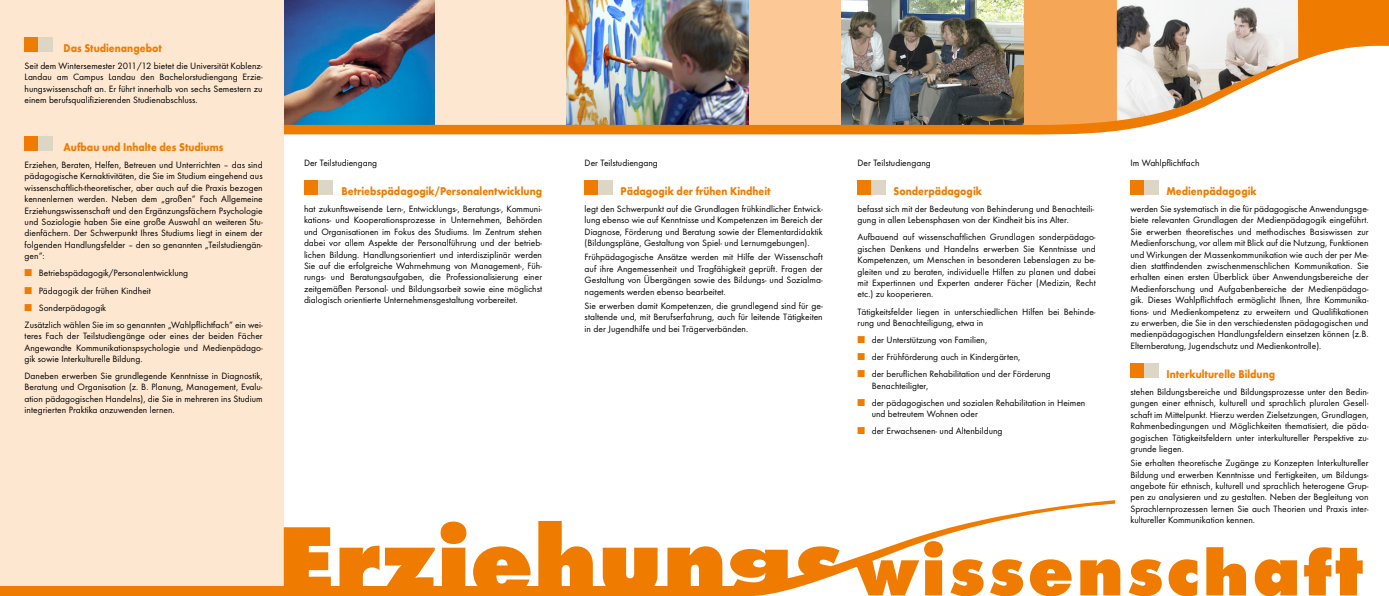
<style>
.page{position:relative;width:1389px;height:596px;background:#fff}
.page>*{position:absolute;margin:0;border:0;box-sizing:border-box;transform-origin:0 0}
.t1{font:800 75px "Futura T";letter-spacing:.04em;color:#ef7c00}
.t2{font:700 11.7px "Futura T";color:#ef7c00;scale:.88 1}
.t3{font:9.5px/11.4px "Futura T";color:#000;text-align:justify}
.s1{color:#ef7c00}
.s2{font-size:102px}
.s3{font-size:66px}
.s4{font-size:65.2px}
</style>
<div class="page">
<div style="left:984px;top:0;width:133px;height:130px;background:#f6a657"></div>
<div style="left:709px;top:0;width:133px;height:130px;background:#fbc896"></div>
<div style="left:434px;top:0;width:133px;height:130px;background:#fde7d1"></div>
<div style="left:1116px;top:0;width:273px;height:40px;background:#ef7c00"></div>
<img style="left:842px;top:0;width:181px;height:40px">
<img style="left:567px;top:0;width:181px;height:40px">
<img style="left:283px;top:0;width:151px;height:40px">
<img style="left:1117px;top:0;width:181px;height:40px">
<img style="left:283px;top:40px;width:1106px;height:96px">
<div style="left:304px;top:180px;width:14px;height:15px;background:#ef7c00"></div>
<div style="left:318px;top:180px;width:14px;height:15px;background:#ded6c5"></div>
<div style="left:585px;top:180px;width:14px;height:15px;background:#ef7c00"></div>
<div style="left:599px;top:180px;width:14px;height:15px;background:#ded6c5"></div>
<div style="left:858px;top:180px;width:14px;height:15px;background:#ef7c00"></div>
<div style="left:872px;top:180px;width:14px;height:15px;background:#ded6c5"></div>
<div style="left:0;top:0;width:283px;height:595px;background:#fde7d1"></div>
<div style="left:0;top:586px;width:763px;height:9px;background:#ef7c00"></div>
<div style="left:25px;top:38px;width:14px;height:14px;background:#ef7c00"></div>
<div style="left:39px;top:38px;width:14px;height:14px;background:#ded6c5"></div>
<div style="left:25px;top:137px;width:14px;height:14px;background:#ef7c00"></div>
<div style="left:39px;top:137px;width:14px;height:14px;background:#ded6c5"></div>
<div style="left:1131px;top:180px;width:14px;height:15px;background:#ef7c00"></div>
<div style="left:1145px;top:180px;width:14px;height:15px;background:#ded6c5"></div>
<div style="left:1131px;top:363px;width:14px;height:14px;background:#ef7c00"></div>
<div style="left:1145px;top:363px;width:14px;height:14px;background:#ded6c5"></div>
<svg style="left:283px;top:500px;width:832px;height:95px"></svg>
<p class="t2" style="left:64px;top:41px;width:113px">Das Studienangebot</p>
<p class="t3" style="left:25px;top:60px;width:240px">Seit dem Wintersemester 2011/12 bietet die Universität Koblenz-Landau am Campus Landau den Bachelorstudiengang Erzie&shy;hungswissenschaft an. Er führt innerhalb von sechs Semestern zu einem berufsqualifizierenden Studienabschluss.</p>
<p class="t2" style="left:64px;top:140px;width:183px">Aufbau und Inhalte des Studiums</p>
<p class="t3" style="left:25px;top:159px;width:240px">Erziehen, Beraten, Helfen, Betreuen und Unterrichten – das sind pädagogische Kernaktivitäten, die Sie im Studium eingehend aus wissenschaftlich-theoretischer, aber auch auf die Praxis bezogen kennenlernen werden. Neben dem „großen“ Fach Allgemeine Erziehungswissenschaft und den Ergänzungsfächern Psychologie und Soziologie haben Sie eine große Auswahl an weiteren Stu&shy;dienfächern. Der Schwerpunkt Ihres Studiums liegt in einem der folgenden Handlungsfelder – den so genannten „Teilstudiengän&shy;gen“:</p>
<p class="t3" style="left:25px;top:267px;width:165px"><span class="s1">■</span> Betriebspädagogik/Personalentwicklung</p>
<p class="t3" style="left:25px;top:284px;width:128px"><span class="s1">■</span> Pädagogik der frühen Kindheit</p>
<p class="t3" style="left:25px;top:298px;width:240px;line-height:17.1px"><span class="s1">■</span> Sonderpädagogik<br>Zusätzlich wählen Sie im so genannten „Wahlpflichtfach“ ein wei-</p>
<p class="t3" style="left:25px;top:330px;width:240px">teres Fach der Teilstudiengänge oder eines der beiden Fächer Angewandte Kommunikationspsychologie und Medienpädago&shy;gik sowie Interkulturelle Bildung.</p>
<p class="t3" style="left:25px;top:370px;width:240px">Daneben erwerben Sie grundlegende Kenntnisse in Diagnostik, Beratung und Organisation (z. B. Planung, Management, Evalu&shy;ation pädagogischen Handelns), die Sie in mehreren ins Studium integrierten Praktika anzuwenden lernen.</p>
<p class="t3" style="left:1131px;top:157px;width:71px">Im Wahlpflichtfach</p>
<p class="t2" style="left:1167px;top:184px;width:104px">Medienpädagogik</p>
<p class="t3" style="left:1131px;top:203px;width:240px">werden Sie systematisch in die für pädagogische Anwendungsge&shy;biete relevanten Grundlagen der Medienpädagogik eingeführt.<br>Sie erwerben theoretisches und methodisches Basiswissen zur Medienforschung, vor allem mit Blick auf die Nutzung, Funktionen und Wirkungen der Massenkommunikation wie auch der per Me&shy;dien stattfindenden zwischenmenschlichen Kommunikation. Sie erhalten einen ersten Überblick über Anwendungsbereiche der Medienforschung und Aufgabenbereiche der Medienpädago&shy;gik. Dieses Wahlpflichtfach ermöglicht Ihnen, Ihre Kommunika&shy;tions- und Medienkompetenz zu erweitern und Qualifikationen zu erwerben, die Sie in den verschiedensten pädagogischen und medienpädagogischen Handlungsfeldern einsetzen können (z.B.<br>Elternberatung, Jugendschutz und Medienkontrolle).</p>
<p class="t2" style="left:1167px;top:367px;width:125px">Interkulturelle Bildung</p>
<p class="t3" style="left:1131px;top:385px;width:240px">stehen Bildungsbereiche und Bildungsprozesse unter den Bedin&shy;gungen einer ethnisch, kulturell und sprachlich pluralen Gesell&shy;schaft im Mittelpunkt. Hierzu werden Zielsetzungen, Grundlagen, Rahmenbedingungen und Möglichkeiten thematisiert, die päda&shy;gogischen Tätigkeitsfeldern unter interkultureller Perspektive zu&shy;grunde liegen.</p>
<p class="t3" style="left:1131px;top:457px;width:240px">Sie erhalten theoretische Zugänge zu Konzepten Interkultureller Bildung und erwerben Kenntnisse und Fertigkeiten, um Bildungs&shy;angebote für ethnisch, kulturell und sprachlich heterogene Grup&shy;pen zu analysieren und zu gestalten. Neben der Begleitung von Sprachlernprozessen lernen Sie auch Theorien und Praxis inter&shy;kultureller Kommunikation kennen.</p>
<h1 class="t1" style="left:277px;top:525px;width:1087px"><span class="s2">Erziehun</span><sup>g</sup><span class="s2">s</span> wissensc<span class="s3">h</span>a<span class="s4">f</span>t</h1>
<p class="t3" style="left:858px;top:157px;width:75px">Der Teilstudiengang</p>
<p class="t2" style="left:894px;top:184px;width:102px">Sonderpädagogik</p>
<p class="t3" style="left:858px;top:203px;width:238px">befasst sich mit der Bedeutung von Behinderung und Benachteili&shy;gung in allen Lebensphasen von der Kindheit bis ins Alter.</p>
<p class="t3" style="left:858px;top:231px;width:240px">Aufbauend auf wissenschaftlichen Grundlagen sonderpädago&shy;gischen Denkens und Handelns erwerben Sie Kenntnisse und Kompetenzen, um Menschen in besonderen Lebenslagen zu be&shy;gleiten und zu beraten, individuelle Hilfen zu planen und dabei mit Expertinnen und Experten anderer Fächer (Medizin, Recht etc.) zu kooperieren.</p>
<p class="t3" style="left:858px;top:305px;width:240px">Tätigkeitsfelder liegen in unterschiedlichen Hilfen bei Behinde&shy;rung und Benachteiligung, etwa in</p>
<p class="t3" style="left:858px;top:334px;width:131px"><span class="s1">■</span> der Unterstützung von Familien,</p>
<p class="t3" style="left:858px;top:351px;width:164px"><span class="s1">■</span> der Frühförderung auch in Kindergärten,</p>
<p class="t3" style="left:872px;top:368px;width:181px;text-indent:-14px"><span class="s1">■</span> der beruflichen Rehabilitation und der Förderung<br>Benachteiligter,</p>
<p class="t3" style="left:872px;top:396px;width:215px;text-indent:-14px"><span class="s1">■</span> der pädagogischen und sozialen Rehabilitation in Heimen und betreutem Wohnen oder</p>
<p class="t3" style="left:858px;top:425px;width:147px"><span class="s1">■</span> der Erwachsenen- und Altenbildung</p>
<p class="t3" style="left:304px;top:157px;width:75px">Der Teilstudiengang</p>
<p class="t2" style="left:342px;top:184px;width:229px">Betriebspädagogik/Personalentwicklung</p>
<p class="t3" style="left:304px;top:203px;width:240px">hat zukunftsweisende Lern-, Entwicklungs-, Beratungs-, Kommuni&shy;kations- und Kooperationsprozesse in Unternehmen, Behörden und Organisationen im Fokus des Studiums. Im Zentrum stehen dabei vor allem Aspekte der Personalführung und der betrieb&shy;lichen Bildung. Handlungsorientiert und interdisziplinär werden Sie auf die erfolgreiche Wahrnehmung von Management-, Füh&shy;rungs- und Beratungsaufgaben, die Professionalisierung einer zeitgemäßen Personal- und Bildungsarbeit sowie eine möglichst dialogisch orientierte Unternehmensgestaltung vorbereitet.</p>
<p class="t3" style="left:585px;top:157px;width:75px">Der Teilstudiengang</p>
<p class="t2" style="left:621px;top:184px;width:172px">Pädagogik der frühen Kindheit</p>
<p class="t3" style="left:585px;top:203px;width:240px">legt den Schwerpunkt auf die Grundlagen frühkindlicher Entwick&shy;lung ebenso wie auf Kenntnisse und Kompetenzen im Bereich der Diagnose, Förderung und Beratung sowie der Elementardidaktik (Bildungspläne, Gestaltung von Spiel- und Lernumgebungen).</p>
<p class="t3" style="left:585px;top:251px;width:240px">Frühpädagogische Ansätze werden mit Hilfe der Wissenschaft auf ihre Angemessenheit und Tragfähigkeit geprüft. Fragen der Gestaltung von Übergängen sowie des Bildungs- und Sozialma&shy;nagements werden ebenso bearbeitet.</p>
<p class="t3" style="left:585px;top:300px;width:240px">Sie erwerben damit Kompetenzen, die grundlegend sind für ge&shy;staltende und, mit Berufserfahrung, auch für leitende Tätigkeiten in der Jugendhilfe und bei Trägerverbänden.</p>
</div>
